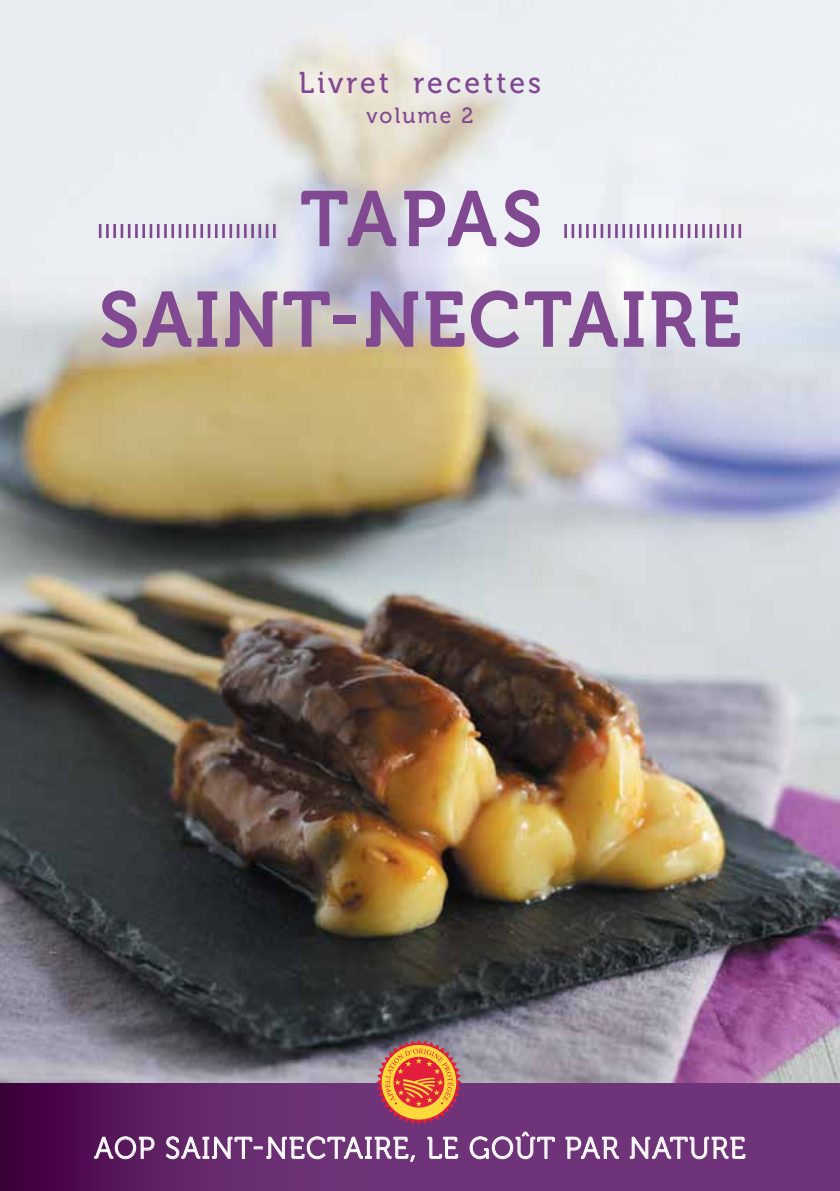
<style>
.page{position:relative;width:840px;height:1191px;background:#fff}
.page>*{position:absolute;margin:0;border:0;box-sizing:border-box;transform-origin:0 0}
.t1{font:78px "Museo 700";letter-spacing:.035em;color:#804991;scale:.95 1}
.t2{font:30px "Museo 300";letter-spacing:.05em;color:#fff;scale:.95 1}
.t3{font:30px "Museo 500";letter-spacing:.11em;color:#804991;scale:.95 1}
.t4{font:22px "Museo 500";letter-spacing:.11em;color:#804991;scale:.95 1}
</style>
<div class="page">
<img style="left:0;top:0;width:839px;height:1083px">
<svg style="left:0;top:1083px;width:839px;height:108px;background:#65286c"></svg>
<svg style="left:94px;top:1136px;width:61px;height:23px"></svg>
<svg style="left:165px;top:1136px;width:250px;height:26px;background:#88598f"></svg>
<svg style="left:427px;top:1136px;width:31px;height:23px"></svg>
<svg style="left:469px;top:1129px;width:86px;height:30px;background:#86568f"></svg>
<svg style="left:564px;top:1136px;width:55px;height:23px"></svg>
<svg style="left:629px;top:1136px;width:116px;height:23px;background:#916599"></svg>
<svg style="left:376px;top:1039px;width:85px;height:85px;background:#cd714f"></svg>
<svg style="left:99px;top:224px;width:2px;height:14px"></svg>
<hr style="left:106px;top:224px;width:3px;height:14px;background:#804991">
<hr style="left:113px;top:224px;width:3px;height:14px;background:#804991">
<hr style="left:120px;top:224px;width:3px;height:14px;background:#804991">
<svg style="left:128px;top:224px;width:2px;height:14px"></svg>
<hr style="left:135px;top:224px;width:3px;height:14px;background:#804991">
<hr style="left:142px;top:224px;width:3px;height:14px;background:#804991">
<hr style="left:149px;top:224px;width:3px;height:14px;background:#804991">
<svg style="left:157px;top:224px;width:2px;height:14px"></svg>
<hr style="left:164px;top:224px;width:3px;height:14px;background:#804991">
<hr style="left:171px;top:224px;width:3px;height:14px;background:#804991">
<hr style="left:178px;top:224px;width:3px;height:14px;background:#804991">
<svg style="left:186px;top:224px;width:2px;height:14px"></svg>
<hr style="left:193px;top:224px;width:3px;height:14px;background:#804991">
<hr style="left:200px;top:224px;width:3px;height:14px;background:#804991">
<hr style="left:207px;top:224px;width:3px;height:14px;background:#804991">
<svg style="left:215px;top:224px;width:2px;height:14px"></svg>
<hr style="left:222px;top:224px;width:3px;height:14px;background:#804991">
<hr style="left:229px;top:224px;width:3px;height:14px;background:#804991">
<hr style="left:236px;top:224px;width:3px;height:14px;background:#804991">
<svg style="left:244px;top:224px;width:2px;height:14px"></svg>
<hr style="left:251px;top:224px;width:3px;height:14px;background:#804991">
<hr style="left:258px;top:224px;width:3px;height:14px;background:#804991">
<hr style="left:265px;top:224px;width:3px;height:14px;background:#804991">
<svg style="left:273px;top:224px;width:2px;height:14px"></svg>
<svg style="left:564px;top:224px;width:2px;height:14px"></svg>
<hr style="left:571px;top:224px;width:3px;height:14px;background:#804991">
<hr style="left:578px;top:224px;width:3px;height:14px;background:#804991">
<hr style="left:585px;top:224px;width:3px;height:14px;background:#804991">
<svg style="left:593px;top:224px;width:2px;height:14px"></svg>
<hr style="left:600px;top:224px;width:3px;height:14px;background:#804991">
<hr style="left:607px;top:224px;width:3px;height:14px;background:#804991">
<hr style="left:614px;top:224px;width:3px;height:14px;background:#804991">
<svg style="left:622px;top:224px;width:2px;height:14px"></svg>
<hr style="left:629px;top:224px;width:3px;height:14px;background:#804991">
<hr style="left:636px;top:224px;width:3px;height:14px;background:#804991">
<hr style="left:643px;top:224px;width:3px;height:14px;background:#804991">
<svg style="left:651px;top:224px;width:2px;height:14px"></svg>
<hr style="left:658px;top:224px;width:3px;height:14px;background:#804991">
<hr style="left:665px;top:224px;width:3px;height:14px;background:#804991">
<hr style="left:672px;top:224px;width:3px;height:14px;background:#804991">
<svg style="left:680px;top:224px;width:2px;height:14px"></svg>
<hr style="left:687px;top:224px;width:3px;height:14px;background:#804991">
<hr style="left:694px;top:224px;width:3px;height:14px;background:#804991">
<hr style="left:701px;top:224px;width:3px;height:14px;background:#804991">
<svg style="left:709px;top:224px;width:2px;height:14px"></svg>
<hr style="left:716px;top:224px;width:3px;height:14px;background:#804991">
<hr style="left:723px;top:224px;width:3px;height:14px;background:#804991">
<hr style="left:730px;top:224px;width:3px;height:14px;background:#804991">
<svg style="left:738px;top:224px;width:2px;height:14px"></svg>
<p class="t3" style="left:298px;top:67px;width:256px">Livret recettes</p>
<p class="t4" style="left:366px;top:103px;width:114px">volume 2</p>
<h1 class="t1" style="left:300px;top:176px;width:256px">TAPAS</h1>
<h1 class="t1" style="left:99px;top:276px;width:677px">SAINT-NECTAIRE</h1>
<p class="t2" style="left:94px;top:1131px;width:686px">AOP SAINT-NECTAIRE, LE GOÛT PAR NATURE</p>
</div>
